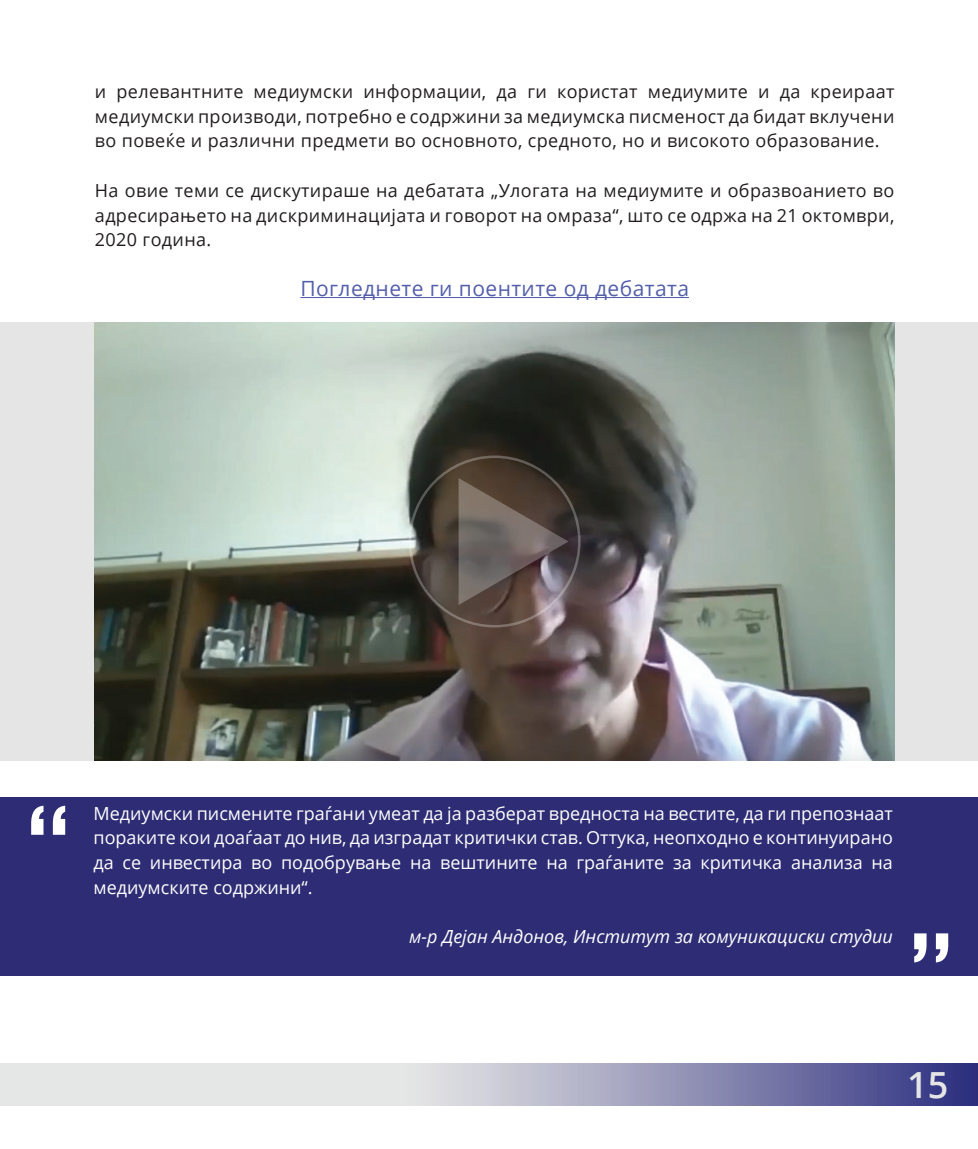
<style>
.page{position:relative;width:978px;height:1149px;background:#fff}
.page>*{position:absolute;margin:0;border:0;box-sizing:border-box;transform-origin:0 0}
.t1{font:600 36px "Open Sans";color:#e5e5e5}
.t2{font:21px "Open Sans";letter-spacing:.02em;color:#535fab}
.t3{font:18px/24.8px "Open Sans";letter-spacing:.02em;color:#211d1e;text-align:justify}
.t4{font:18px/24.8px "Open Sans";color:#fff;text-align:justify}
.t5{font:italic 18px "Open Sans";color:#fff}
</style>
<div class="page">
<div style="left:0;top:322px;width:978px;height:438px;background:#e5e5e5"></div>
<hr style="left:300px;top:297px;width:389px;height:1px;background:#535fab">
<img style="left:95px;top:322px;width:799px;height:438px">
<svg style="left:409px;top:455px;width:172px;height:172px"></svg>
<svg style="left:0;top:1063px;width:978px;height:41px"></svg>
<div style="left:0;top:797px;width:978px;height:178px;background:#2d2c74"></div>
<svg style="left:53px;top:805px;width:12px;height:29px"></svg>
<svg style="left:31px;top:805px;width:13px;height:29px"></svg>
<svg style="left:914px;top:933px;width:13px;height:29px"></svg>
<svg style="left:936px;top:933px;width:12px;height:29px"></svg>
<p class="t3" style="left:95px;top:78px;width:801px">и релевантните медиумски информации, да ги користат медиумите и да креираат медиумски производи, потребно е содржини за медиумска писменост да бидат вклучени во повеќе и различни предмети во основното, средното, но и високото образование.</p>
<p class="t3" style="left:95px;top:177px;width:801px">На овие теми се дискутираше на дебатата „Улогата на медиумите и образвоанието во адресирањето на дискриминацијата и говорот на омраза“, што се одржа на 21 октомври, 2020 година.</p>
<p class="t2" style="left:300px;top:274px;width:390px">Погледнете ги поентите од дебатата</p>
<p class="t4" style="left:94px;top:799px;width:801px">Медиумски писмените граѓани умеат да ја разберат вредноста на вестите, да ги препознаат пораките кои доаѓаат до нив, да изградат критички став. Оттука, неопходно е континуирано да се инвестира во подобрување на вештините на граѓаните за критичка анализа на медиумските содржини“.</p>
<p class="t5" style="left:409px;top:924px;width:485px">м-р Дејан Андонов, Институт за комуникациски студии</p>
<h1 class="t1" style="left:907px;top:1060px;width:43px">15</h1>
</div>
